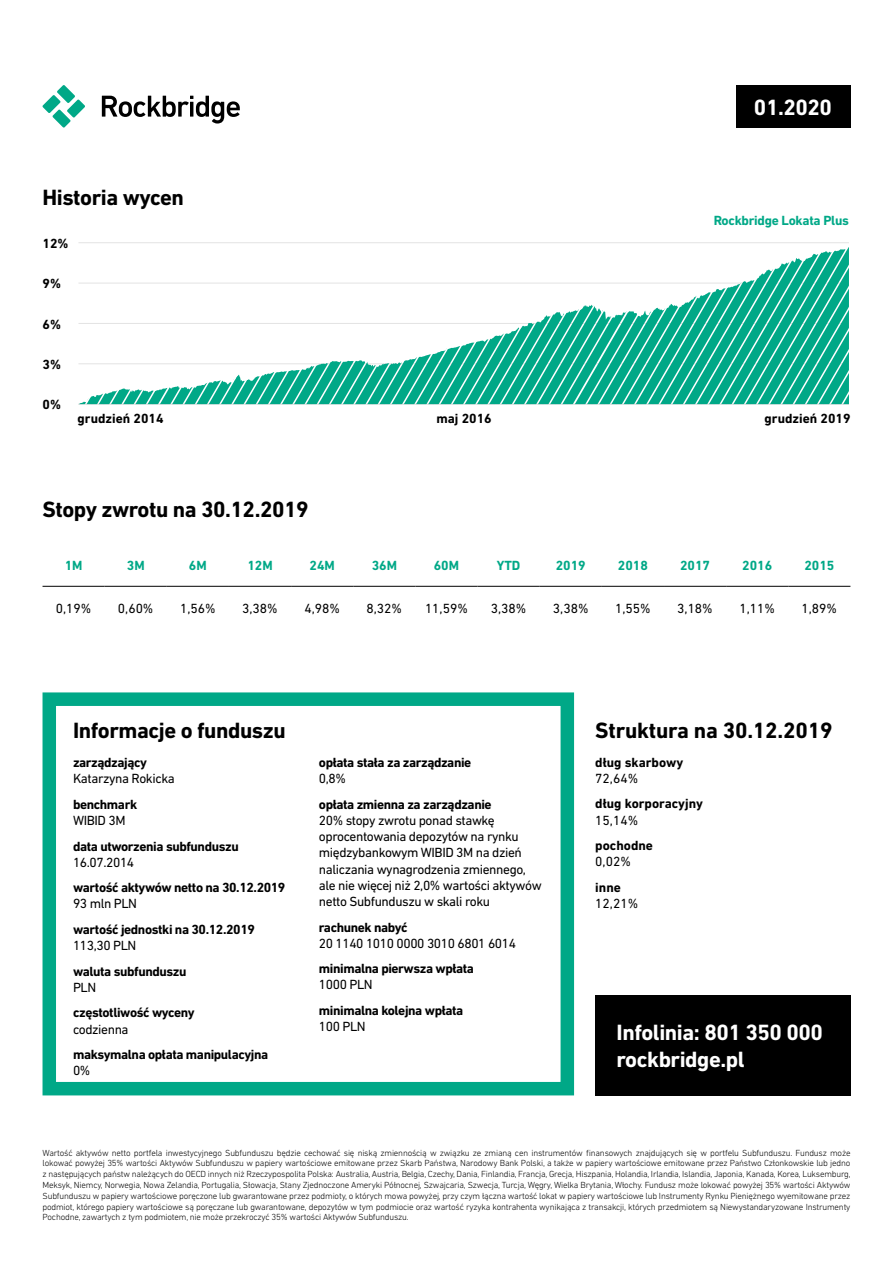
<style>
.page{position:relative;width:893px;height:1263px;background:#fff}
.page>*{position:absolute;margin:0;border:0;box-sizing:border-box;transform-origin:0 0}
.t1{font:700 22.5px "DIN Next LT Pro";letter-spacing:-.02em;color:#000}
.t2{font:700 22.5px/27px "DIN Next LT Pro";letter-spacing:-.02em;color:#fff}
.t3{font:13.5px/16.2px "DIN Next LT Pro";letter-spacing:-.03em;color:#000}
.t4{font:700 13.5px "DIN Next LT Pro";letter-spacing:-.03em;color:#000}
.t5{font:700 13.5px "DIN Next LT Pro";color:#000}
.t6{font:700 13.5px "DIN Next LT Pro";color:#00a887}
.t7{font:700 13.5px "DIN Next LT Pro";letter-spacing:-.02em;color:#00a887}
.t8{font:300 9px/10.8px "DIN Next LT Pro";letter-spacing:-.02em;color:#000;text-align:justify}
</style>
<div class="page">
<div style="left:595px;top:995px;width:255px;height:100px;background:#000"></div>
<svg style="left:42px;top:85px;width:43px;height:43px"></svg>
<svg style="left:102px;top:96px;width:138px;height:28px"></svg>
<div style="left:736px;top:85px;width:114px;height:43px;background:#000"></div>
<div style="left:43px;top:692px;width:531px;height:403px;border:14px solid #00a887"></div>
<hr style="left:43px;top:586px;width:62px;height:1px;background:#000">
<hr style="left:105px;top:586px;width:62px;height:1px;background:#000">
<hr style="left:167px;top:586px;width:62px;height:1px;background:#000">
<hr style="left:229px;top:586px;width:62px;height:1px;background:#000">
<hr style="left:291px;top:586px;width:62px;height:1px;background:#000">
<hr style="left:353px;top:586px;width:62px;height:1px;background:#000">
<hr style="left:415px;top:586px;width:63px;height:1px;background:#000">
<hr style="left:478px;top:586px;width:62px;height:1px;background:#000">
<hr style="left:540px;top:586px;width:62px;height:1px;background:#000">
<hr style="left:602px;top:586px;width:62px;height:1px;background:#000">
<hr style="left:664px;top:586px;width:62px;height:1px;background:#000">
<hr style="left:726px;top:586px;width:62px;height:1px;background:#000">
<hr style="left:788px;top:586px;width:62px;height:1px;background:#000">
<hr style="left:78px;top:404px;width:771px;height:1px;background:#e3e3e3">
<hr style="left:78px;top:363px;width:771px;height:1px;background:#e3e3e3">
<hr style="left:78px;top:323px;width:771px;height:1px;background:#e3e3e3">
<hr style="left:78px;top:283px;width:771px;height:1px;background:#e3e3e3">
<hr style="left:78px;top:242px;width:771px;height:1px;background:#e3e3e3">
<svg style="left:79px;top:247px;width:770px;height:157px"></svg>
<h1 class="t1" style="left:43px;top:185px;width:143px">Historia wycen</h1>
<h2 class="t4" style="left:43px;top:235px;width:28px">12%</h2>
<h2 class="t4" style="left:43px;top:276px;width:20px">9%</h2>
<h2 class="t4" style="left:43px;top:316px;width:20px">6%</h2>
<h2 class="t4" style="left:43px;top:356px;width:20px">3%</h2>
<h2 class="t4" style="left:43px;top:397px;width:20px">0%</h2>
<h1 class="t2" style="left:754px;top:94px;width:80px">01.2020</h1>
<h2 class="t7" style="left:714px;top:212px;width:137px">Rockbridge Lokata Plus</h2>
<h2 class="t5" style="left:78px;top:411px;width:87px">grudzień 2014</h2>
<h2 class="t5" style="left:765px;top:411px;width:87px">grudzień 2019</h2>
<h2 class="t4" style="left:436px;top:411px;width:57px">maj 2016</h2>
<h1 class="t1" style="left:43px;top:496px;width:268px">Stopy zwrotu na 30.12.2019</h1>
<h2 class="t6" style="left:65px;top:557px;width:19px">1M</h2>
<h2 class="t6" style="left:127px;top:557px;width:19px">3M</h2>
<h2 class="t6" style="left:189px;top:557px;width:19px">6M</h2>
<h2 class="t6" style="left:247px;top:557px;width:27px">12M</h2>
<h2 class="t6" style="left:309px;top:557px;width:27px">24M</h2>
<h2 class="t6" style="left:372px;top:557px;width:27px">36M</h2>
<h2 class="t6" style="left:434px;top:557px;width:27px">60M</h2>
<h2 class="t6" style="left:497px;top:557px;width:25px">YTD</h2>
<h2 class="t6" style="left:556px;top:557px;width:32px">2019</h2>
<h2 class="t6" style="left:618px;top:557px;width:32px">2018</h2>
<h2 class="t6" style="left:680px;top:557px;width:32px">2017</h2>
<h2 class="t6" style="left:742px;top:557px;width:32px">2016</h2>
<h2 class="t6" style="left:804px;top:557px;width:32px">2015</h2>
<h2 class="t3" style="left:56px;top:600px;width:37px">0,19%</h2>
<h2 class="t3" style="left:118px;top:600px;width:37px">0,60%</h2>
<h2 class="t3" style="left:180px;top:600px;width:37px">1,56%</h2>
<h2 class="t3" style="left:242px;top:600px;width:37px">3,38%</h2>
<h2 class="t3" style="left:304px;top:600px;width:37px">4,98%</h2>
<h2 class="t3" style="left:366px;top:600px;width:37px">8,32%</h2>
<h2 class="t3" style="left:425px;top:600px;width:44px">11,59%</h2>
<h2 class="t3" style="left:491px;top:600px;width:37px">3,38%</h2>
<h2 class="t3" style="left:553px;top:600px;width:37px">3,38%</h2>
<h2 class="t3" style="left:615px;top:600px;width:37px">1,55%</h2>
<h2 class="t3" style="left:677px;top:600px;width:37px">3,18%</h2>
<h2 class="t3" style="left:739px;top:600px;width:37px">1,11%</h2>
<h2 class="t3" style="left:801px;top:600px;width:37px">1,89%</h2>
<h1 class="t1" style="left:73px;top:718px;width:214px">Informacje o funduszu</h1>
<h2 class="t4" style="left:73px;top:755px;width:76px">zarządzający</h2>
<h2 class="t3" style="left:73px;top:770px;width:103px">Katarzyna Rokicka</h2>
<h2 class="t4" style="left:73px;top:796px;width:66px">benchmark</h2>
<h2 class="t3" style="left:73px;top:812px;width:54px">WIBID 3M</h2>
<h2 class="t4" style="left:73px;top:838px;width:167px">data utworzenia subfunduszu</h2>
<h2 class="t3" style="left:73px;top:854px;width:63px">16.07.2014</h2>
<h2 class="t4" style="left:73px;top:880px;width:214px">wartość aktywów netto na 30.12.2019</h2>
<h2 class="t3" style="left:73px;top:895px;width:66px">93 mln PLN</h2>
<h2 class="t4" style="left:73px;top:921px;width:183px">wartość jednostki na 30.12.2019</h2>
<h2 class="t3" style="left:73px;top:937px;width:65px">113,30 PLN</h2>
<h2 class="t4" style="left:73px;top:963px;width:115px">waluta subfunduszu</h2>
<h2 class="t3" style="left:73px;top:979px;width:25px">PLN</h2>
<h2 class="t4" style="left:73px;top:1005px;width:123px">częstotliwość wyceny</h2>
<h2 class="t3" style="left:73px;top:1021px;width:57px">codzienna</h2>
<h2 class="t4" style="left:73px;top:1046px;width:197px">maksymalna opłata manipulacyjna</h2>
<h2 class="t3" style="left:73px;top:1062px;width:19px">0%</h2>
<h2 class="t4" style="left:319px;top:755px;width:154px">opłata stała za zarządzanie</h2>
<h2 class="t3" style="left:319px;top:770px;width:29px">0,8%</h2>
<h2 class="t4" style="left:319px;top:796px;width:174px">opłata zmienna za zarządzanie</h2>
<h2 class="t3" style="left:319px;top:812px;width:224px">20% stopy zwrotu ponad stawkę oprocentowania depozytów na rynku międzybankowym WIBID 3M na dzień naliczania wynagrodzenia zmiennego, ale nie więcej niż 2,0% wartości aktywów netto Subfunduszu w skali roku</h2>
<h2 class="t4" style="left:319px;top:919px;width:90px">rachunek nabyć</h2>
<h2 class="t3" style="left:319px;top:935px;width:199px">20 1140 1010 0000 3010 6801 6014</h2>
<h2 class="t4" style="left:319px;top:961px;width:157px">minimalna pierwsza wpłata</h2>
<h2 class="t3" style="left:319px;top:976px;width:55px">1000 PLN</h2>
<h2 class="t4" style="left:319px;top:1002px;width:146px">minimalna kolejna wpłata</h2>
<h2 class="t3" style="left:319px;top:1018px;width:48px">100 PLN</h2>
<h1 class="t1" style="left:595px;top:718px;width:239px">Struktura na 30.12.2019</h1>
<h2 class="t5" style="left:595px;top:754px;width:89px">dług skarbowy</h2>
<h2 class="t3" style="left:595px;top:770px;width:44px">72,64%</h2>
<h2 class="t5" style="left:595px;top:796px;width:109px">dług korporacyjny</h2>
<h2 class="t3" style="left:595px;top:812px;width:44px">15,14%</h2>
<h2 class="t5" style="left:595px;top:838px;width:59px">pochodne</h2>
<h2 class="t3" style="left:595px;top:853px;width:37px">0,02%</h2>
<h2 class="t4" style="left:595px;top:879px;width:27px">inne</h2>
<h2 class="t3" style="left:595px;top:895px;width:44px">12,21%</h2>
<h1 class="t2" style="left:617px;top:1019px;width:208px">Infolinia: 801 350 000 rockbridge.pl</h1>
<p class="t8" style="left:43px;top:1147px;width:810px">Wartość aktywów netto portfela inwestycyjnego Subfunduszu będzie cechować się niską zmiennością w związku ze zmianą cen instrumentów finansowych znajdujących się w portfelu Subfunduszu. Fundusz może lokować powyżej 35% wartości Aktywów Subfunduszu w papiery wartościowe emitowane przez Skarb Państwa, Narodowy Bank Polski, a także w papiery wartościowe emitowane przez Państwo Członkowskie lub jedno z następujących państw należących do OECD innych niż Rzeczypospolita Polska: Australia, Austria, Belgia, Czechy, Dania, Finlandia, Francja, Grecja, Hiszpania, Holandia, Irlandia, Islandia, Japonia, Kanada, Korea, Luksemburg, Meksyk, Niemcy, Norwegia, Nowa Zelandia, Portugalia, Słowacja, Stany Zjednoczone Ameryki Północnej, Szwajcaria, Szwecja, Turcja, Węgry, Wielka Brytania, Włochy. Fundusz może lokować powyżej 35% wartości Aktywów Subfunduszu w papiery wartościowe poręczone lub gwarantowane przez podmioty, o których mowa powyżej, przy czym łączna wartość lokat w papiery wartościowe lub Instrumenty Rynku Pieniężnego wyemitowane przez podmiot, którego papiery wartościowe są poręczane lub gwarantowane, depozytów w tym podmiocie oraz wartość ryzyka kontrahenta wynikająca z transakcji, których przedmiotem są Niewystandaryzowane Instrumenty Pochodne, zawartych z tym podmiotem, nie może przekroczyć 35% wartości Aktywów Subfunduszu.</p>
</div>
